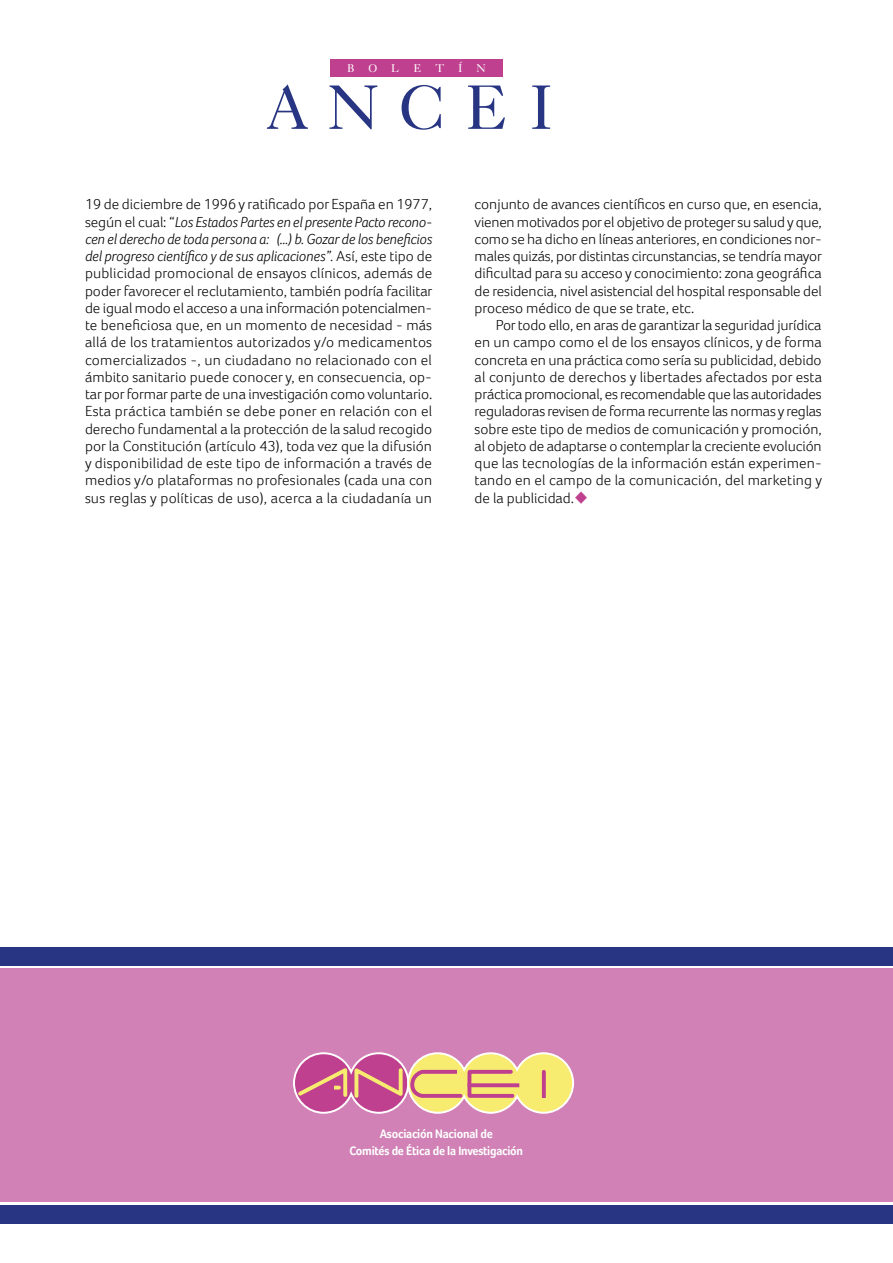
<style>
.page{position:relative;width:893px;height:1263px;background:#fff}
.page>*{position:absolute;margin:0;border:0;box-sizing:border-box;transform-origin:0 0}
.t1{font:62.85px "Caslon 540 LT Std";letter-spacing:.31em;color:#283583}
.t2{font:300 15px/17.2px "Foco Corp";letter-spacing:.01em;color:#000;text-align:justify}
.t3{font:700 12.75px/16.6px "Foco Corp";letter-spacing:-.02em;color:#fff;text-align:center;scale:.92 1}
.t4{font:11.25px "Caslon 540 LT Std";letter-spacing:1.23em;color:#fff}
.s1{font-style:italic}
.s2{color:#c04090}
</style>
<div class="page">
<div style="left:330px;top:60px;width:173px;height:17px;background:#c04090"></div>
<div style="left:0;top:969px;width:893px;height:233px;background:#d181b5"></div>
<div style="left:0;top:1205px;width:893px;height:19px;background:#283583"></div>
<div style="left:0;top:946px;width:893px;height:19px;background:#283583"></div>
<svg style="left:293px;top:1052px;width:281px;height:62px"></svg>
<p class="t4" style="left:347px;top:62px;width:140px">BOLETÍN</p>
<h1 class="t1" style="left:266px;top:69px;width:289px">ANCEI</h1>
<p class="t2" style="left:85px;top:195px;width:349px">19 de diciembre de 1996 y ratificado por España en 1977, según el cual: “<span class="s1">Los Estados Partes en el presente Pacto recono&shy;cen el derecho de toda persona a: (…) b. Gozar de los beneficios del progreso científico y de sus aplicaciones”.</span> Así, este tipo de publicidad promocional de ensayos clínicos, además de poder favorecer el reclutamiento, también podría facilitar de igual modo el acceso a una información potencialmen&shy;te beneficiosa que, en un momento de necesidad - más allá de los tratamientos autorizados y/o medicamentos comercializados -, un ciudadano no relacionado con el ámbito sanitario puede conocer y, en consecuencia, op&shy;tar por formar parte de una investigación como voluntario.<br>Esta práctica también se debe poner en relación con el derecho fundamental a la protección de la salud recogido por la Constitución (artículo 43), toda vez que la difusión y disponibilidad de este tipo de información a través de medios y/o plataformas no profesionales (cada una con sus reglas y políticas de uso), acerca a la ciudadanía un</p>
<p class="t2" style="left:475px;top:195px;width:349px">conjunto de avances científicos en curso que, en esencia, vienen motivados por el objetivo de proteger su salud y que, como se ha dicho en líneas anteriores, en condiciones nor&shy;males quizás, por distintas circunstancias, se tendría mayor dificultad para su acceso y conocimiento: zona geográfica de residencia, nivel asistencial del hospital responsable del proceso médico de que se trate, etc.</p>
<p class="t2" style="left:475px;top:316px;width:349px;text-indent:21px">Por todo ello, en aras de garantizar la seguridad jurídica en un campo como el de los ensayos clínicos, y de forma concreta en una práctica como sería su publicidad, debido al conjunto de derechos y libertades afectados por esta práctica promocional, es recomendable que las autoridades reguladoras revisen de forma recurrente las normas y reglas sobre este tipo de medios de comunicación y promoción, al objeto de adaptarse o contemplar la creciente evolución que las tecnologías de la información están experimen&shy;tando en el campo de la comunicación, del marketing y de la publicidad.<span class="s2">◆</span></p>
<p class="t3" style="left:349px;top:1125px;width:190px">Asociación Nacional de<br>Comités de Ética de la Investigación</p>
</div>
